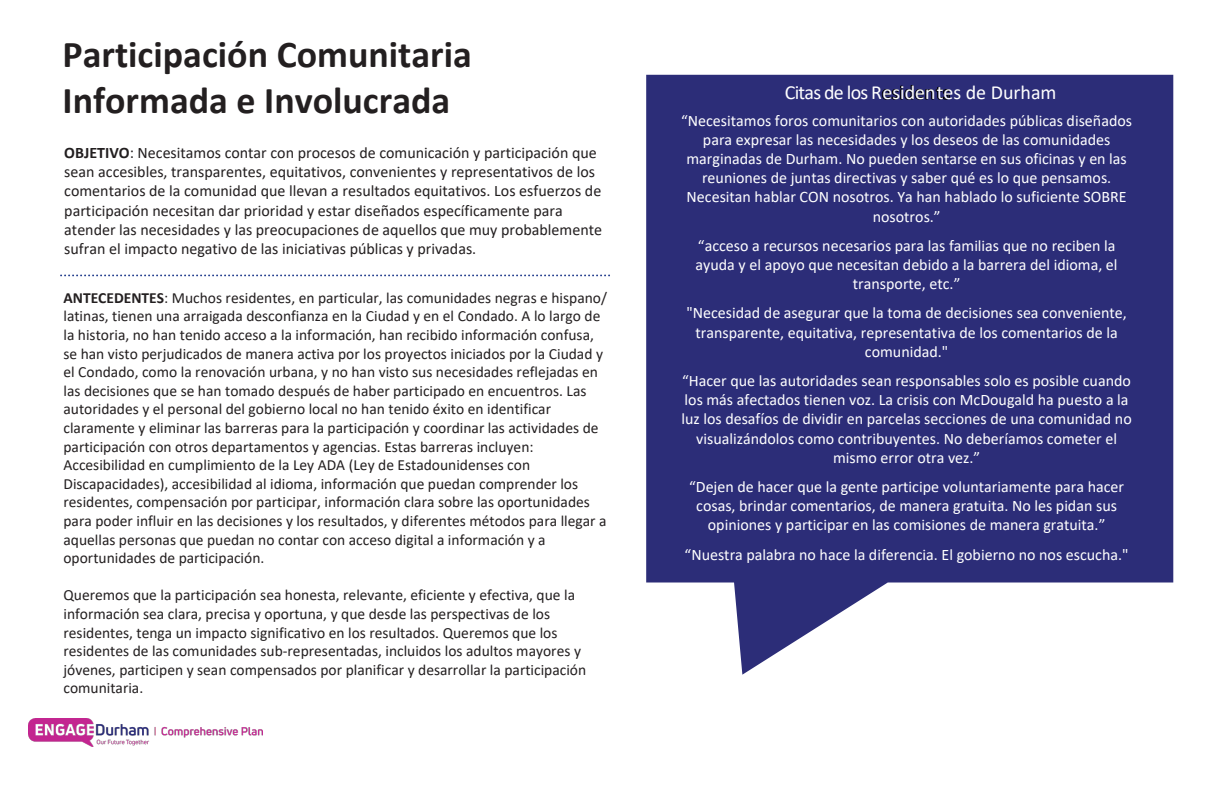
<style>
.page{position:relative;width:1224px;height:792px;background:#fff}
.page>*{position:absolute;margin:0;border:0;box-sizing:border-box;transform-origin:0 0}
.t1{font:700 38px/45.6px "Calibri";color:#231f20}
.t2{font:20px "Calibri";color:#fff}
.t3{font:16px/19.2px "Calibri";color:#fff;text-align:center}
.t4{font:16px/19.2px "Calibri";color:#221e1f}
.t5{font:15.5px/18.6px "Calibri";color:#231f20}
.s1{font-weight:700}
.s2{color:#000}
</style>
<div class="page">
<svg style="left:646px;top:75px;width:527px;height:600px;background:#474889"></svg>
<img style="left:29px;top:718px;width:233px;height:29px">
<svg style="left:61px;top:274px;width:548px;height:2px"></svg>
<p class="t1" style="left:63px;top:32px;width:411px">Participación Comunitaria<br>Informada e Involucrada</p>
<p class="t4" style="left:64px;top:143px;width:539px"><span class="s1">OBJETIVO</span>: Necesitamos contar con procesos de comunicación y participación que sean accesibles, transparentes, equitativos, convenientes y representativos de los comentarios de la comunidad que llevan a resultados equitativos. Los esfuerzos de participación necesitan dar prioridad y estar diseñados específicamente para atender las necesidades y las preocupaciones de aquellos que muy probablemente sufran el impacto negativo de las iniciativas públicas y privadas.</p>
<p class="t5" style="left:63px;top:288px;width:545px"><span class="s1">ANTECEDENTES</span>: Muchos residentes, en particular, las comunidades negras e hispano/ latinas, tienen una arraigada desconfianza en la Ciudad y en el Condado. A lo largo de la historia, no han tenido acceso a la información, han recibido información confusa, se han visto perjudicados de manera activa por los proyectos iniciados por la Ciudad y el Condado, como la renovación urbana, y no han visto sus necesidades reflejadas en las decisiones que se han tomado después de haber participado en encuentros. Las autoridades y el personal del gobierno local no han tenido éxito en identificar claramente y eliminar las barreras para la participación y coordinar las actividades de participación con otros departamentos y agencias. Estas barreras incluyen:<br>Accesibilidad en cumplimiento de la Ley ADA (Ley de Estadounidenses con Discapacidades), accesibilidad al idioma, información que puedan comprender los residentes, compensación por participar, información clara sobre las oportunidades para poder influir en las decisiones y los resultados, y diferentes métodos para llegar a aquellas personas que puedan no contar con acceso digital a información y a oportunidades de participación.</p>
<p class="t5" style="left:63px;top:586px;width:524px">Queremos que la participación sea honesta, relevante, eficiente y efectiva, que la información sea clara, precisa y oportuna, y que desde las perspectivas de los residentes, tenga un impacto significativo en los resultados. Queremos que los residentes de las comunidades sub-representadas, incluidos los adultos mayores y jóvenes, participen y sean compensados por planificar y desarrollar la participación comunitaria.</p>
<p class="t2" style="left:785px;top:79px;width:273px">Citas de los R<span class="s2">esidents</span>es de Durham</p>
<p class="t3" style="left:681px;top:110px;width:452px">“Necesitamos foros comunitarios con autoridades públicas diseñados para expresar las necesidades y los deseos de las comunidades marginadas de Durham. No pueden sentarse en sus oficinas y en las reuniones de juntas directivas y saber qué es lo que pensamos.<br>Necesitan hablar CON nosotros. Ya han hablado lo suficiente SOBRE nosotros.”</p>
<p class="t3" style="left:696px;top:235px;width:424px">“acceso a recursos necesarios para las familias que no reciben la ayuda y el apoyo que necesitan debido a la barrera del idioma, el transporte, etc.”</p>
<p class="t3" style="left:686px;top:303px;width:442px">"Necesidad de asegurar que la toma de decisiones sea conveniente, transparente, equitativa, representativa de los comentarios de la comunidad."</p>
<p class="t3" style="left:681px;top:371px;width:452px">“Hacer que las autoridades sean responsables solo es posible cuando los más afectados tienen voz. La crisis con McDougald ha puesto a la luz los desafíos de dividir en parcelas secciones de una comunidad no visualizándolos como contribuyentes. No deberíamos cometer el mismo error otra vez.”</p>
<p class="t3" style="left:689px;top:477px;width:437px">“Dejen de hacer que la gente participe voluntariamente para hacer cosas, brindar comentarios, de manera gratuita. No les pidan sus opiniones y participar en las comisiones de manera gratuita.”</p>
<p class="t3" style="left:685px;top:544px;width:445px">“Nuestra palabra no hace la diferencia. El gobierno no nos escucha."</p>
</div>
